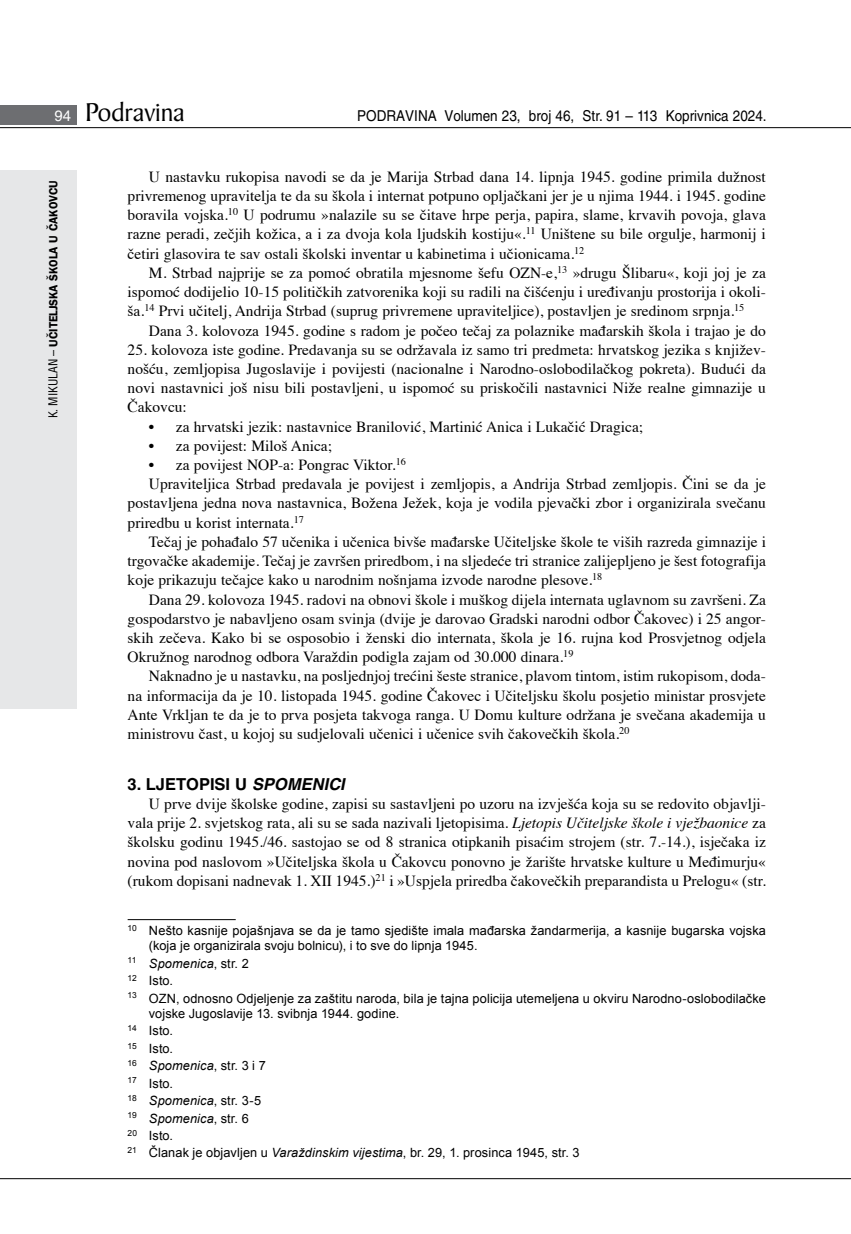
<style>
.page{position:relative;width:851px;height:1234px;background:#fff}
.page>*{position:absolute;margin:0;border:0;box-sizing:border-box;transform-origin:0 0}
.t1{font:27.6px "Baker Signet BT";color:#000}
.t2{font:700 16.5px "Helvetica LT Skin 29";color:#000}
.t3{font:15.45px/19.2px "Times";color:#000;text-align:justify}
.t4{font:15px "Helvetica LT Skin 29";color:#000;scale:.9 1}
.t5{font:12.75px/17.4px "Arial";letter-spacing:.01em;color:#000}
.t6{font:600 12px "ITC Franklin Gothic Skin 29";letter-spacing:-.005em;color:#000;scale:.95 1}
.s1{font-family:"Helvetica LT Skin 29";font-size:15px;color:#fff}
.s2{font-family:"Helvetica LT Skin 29";font-weight:400;font-stretch:condensed}
.s3{font-style:italic}
</style>
<div class="page">
<div style="left:0;top:170px;width:77px;height:538px;background:#e6e7e8"></div>
<div style="left:0;top:105px;width:77px;height:19px;background:#6d6e71"></div>
<hr style="left:0;top:127px;width:850px;height:1px;background:#000">
<hr style="left:0;top:1177px;width:850px;height:1px;background:#000">
<hr style="left:128px;top:919px;width:108px;height:1px;background:#000">
<h1 class="t1" style="left:55px;top:95px;width:131px"><span class="s1">94</span> Podravina</h1>
<p class="t4" style="left:357px;top:107px;width:456px">PODRAVINA Volumen 23, broj 46, Str. 91 – 113 Koprivnica 2024.</p>
<p class="t6" style="left:46px;top:418px;width:252px;rotate:-90deg"><span class="s2">K. MIKULAN –</span> UČITELJSKA ŠKOLA U ČAKOVCU</p>
<p class="t3" style="left:128px;top:166px;width:639px;text-indent:21px">U nastavku rukopisa navodi se da je Marija Strbad dana 14. lipnja 1945. godine primila dužnost privremenog upravitelja te da su škola i internat potpuno opljačkani jer je u njima 1944. i 1945. godine boravila vojska.<sup>10</sup> U podrumu »nalazile su se čitave hrpe perja, papira, slame, krvavih povoja, glava razne peradi, zečjih kožica, a i za dvoja kola ljudskih kostiju«.<sup>11</sup> Uništene su bile orgulje, harmonij i četiri glasovira te sav ostali školski inventar u kabinetima i učionicama.<sup>12</sup></p>
<p class="t3" style="left:128px;top:262px;width:639px;text-indent:21px">M. Strbad najprije se za pomoć obratila mjesnome šefu OZN-e,<sup>13</sup> »drugu Šlibaru«, koji joj je za ispomoć dodijelio 10-15 političkih zatvorenika koji su radili na čišćenju i uređivanju prostorija i okoli&shy;ša.<sup>14</sup> Prvi učitelj, Andrija Strbad (suprug privremene upraviteljice), postavljen je sredinom srpnja.<sup>15</sup></p>
<p class="t3" style="left:149px;top:319px;width:618px">Dana 3. kolovoza 1945. godine s radom je počeo tečaj za polaznike mađarskih škola i trajao je do</p>
<p class="t3" style="left:128px;top:338px;width:639px">25. kolovoza iste godine. Predavanja su se održavala iz samo tri predmeta: hrvatskog jezika s književ&shy;nošću, zemljopisa Jugoslavije i povijesti (nacionalne i Narodno-oslobodilačkog pokreta). Budući da novi nastavnici još nisu bili postavljeni, u ispomoć su priskočili nastavnici Niže realne gimnazije u Čakovcu:</p>
<p class="t3" style="left:149px;top:415px;width:495px">• za hrvatski jezik: nastavnice Branilović, Martinić Anica i Lukačić Dragica;</p>
<p class="t3" style="left:149px;top:434px;width:185px">• za povijest: Miloš Anica;</p>
<p class="t3" style="left:149px;top:454px;width:258px">• za povijest NOP-a: Pongrac Viktor.<sup>16</sup></p>
<p class="t3" style="left:149px;top:473px;width:618px">Upraviteljica Strbad predavala je povijest i zemljopis, a Andrija Strbad zemljopis. Čini se da je</p>
<p class="t3" style="left:128px;top:492px;width:639px">postavljena jedna nova nastavnica, Božena Ježek, koja je vodila pjevački zbor i organizirala svečanu</p>
<p class="t3" style="left:128px;top:511px;width:178px">priredbu u korist internata.<sup>17</sup></p>
<p class="t3" style="left:149px;top:530px;width:618px">Tečaj je pohađalo 57 učenika i učenica bivše mađarske Učiteljske škole te viših razreda gimnazije i</p>
<p class="t3" style="left:128px;top:550px;width:639px">trgovačke akademije. Tečaj je završen priredbom, i na sljedeće tri stranice zalijepljeno je šest fotografija</p>
<p class="t3" style="left:128px;top:569px;width:476px">koje prikazuju tečajce kako u narodnim nošnjama izvode narodne plesove.<sup>18</sup></p>
<p class="t3" style="left:149px;top:588px;width:618px">Dana 29. kolovoza 1945. radovi na obnovi škole i muškog dijela internata uglavnom su završeni. Za</p>
<p class="t3" style="left:128px;top:607px;width:639px">gospodarstvo je nabavljeno osam svinja (dvije je darovao Gradski narodni odbor Čakovec) i 25 angor-</p>
<p class="t3" style="left:128px;top:626px;width:639px">skih zečeva. Kako bi se osposobio i ženski dio internata, škola je 16. rujna kod Prosvjetnog odjela</p>
<p class="t3" style="left:128px;top:646px;width:447px">Okružnog narodnog odbora Varaždin podigla zajam od 30.000 dinara.<sup>19</sup></p>
<p class="t3" style="left:149px;top:665px;width:618px">Naknadno je u nastavku, na posljednjoj trećini šeste stranice, plavom tintom, istim rukopisom, doda-</p>
<p class="t3" style="left:128px;top:684px;width:639px">na informacija da je 10. listopada 1945. godine Čakovec i Učiteljsku školu posjetio ministar prosvjete</p>
<p class="t3" style="left:128px;top:703px;width:639px">Ante Vrkljan te da je to prva posjeta takvoga ranga. U Domu kulture održana je svečana akademija u</p>
<p class="t3" style="left:128px;top:722px;width:503px">ministrovu čast, u kojoj su sudjelovali učenici i učenice svih čakovečkih škola.<sup>20</sup></p>
<p class="t2" style="left:128px;top:773px;width:222px">3. LJETOPISI U <span class="s3">SPOMENICI</span></p>
<p class="t3" style="left:128px;top:792px;width:639px;text-indent:21px">U prve dvije školske godine, zapisi su sastavljeni po uzoru na izvješća koja su se redovito objavlji&shy;vala prije 2. svjetskog rata, ali su se sada nazivali ljetopisima. <span class="s3">Ljetopis Učiteljske škole i vježbaonice</span> za školsku godinu 1945./46. sastojao se od 8 stranica otipkanih pisaćim strojem (str. 7.-14.), isječaka iz novina pod naslovom »Učiteljska škola u Čakovcu ponovno je žarište hrvatske kulture u Međimurju« (rukom dopisani nadnevak 1. XII 1945.)<sup>21</sup> i »Uspjela priredba čakovečkih preparandista u Prelogu« (str.</p>
<p class="t5" style="left:149px;top:922px;width:618px;line-height:15.3px;text-indent:-21px"><sup>10</sup> Nešto kasnije pojašnjava se da je tamo sjedište imala mađarska žandarmerija, a kasnije bugarska vojska (koja je organizirala svoju bolnicu), i to sve do lipnja 1945.</p>
<p class="t5" style="left:128px;top:954px;width:639px"><sup>11</sup> <span class="s3">Spomenica</span>, str. 2<br><sup>12</sup> Isto.<br><sup>13</sup> OZN, odnosno Odjeljenje za zaštitu naroda, bila je tajna policija utemeljena u okviru Narodno-oslobodilačke</p>
<p class="t5" style="left:128px;top:1004px;width:453px;text-indent:21px">vojske Jugoslavije 13. svibnja 1944. godine.<br><sup>14</sup> Isto.<br><sup>15</sup> Isto.<br><sup>16</sup> <span class="s3">Spomenica</span>, str. 3 i 7<br><sup>17</sup> Isto.<br><sup>18</sup> <span class="s3">Spomenica</span>, str. 3-5<br><sup>19</sup> <span class="s3">Spomenica</span>, str. 6<br><sup>20</sup> Isto.<br><sup>21</sup> Članak je objavljen u <span class="s3">Varaždinskim vijestima</span>, br. 29, 1. prosinca 1945, str. 3</p>
</div>
